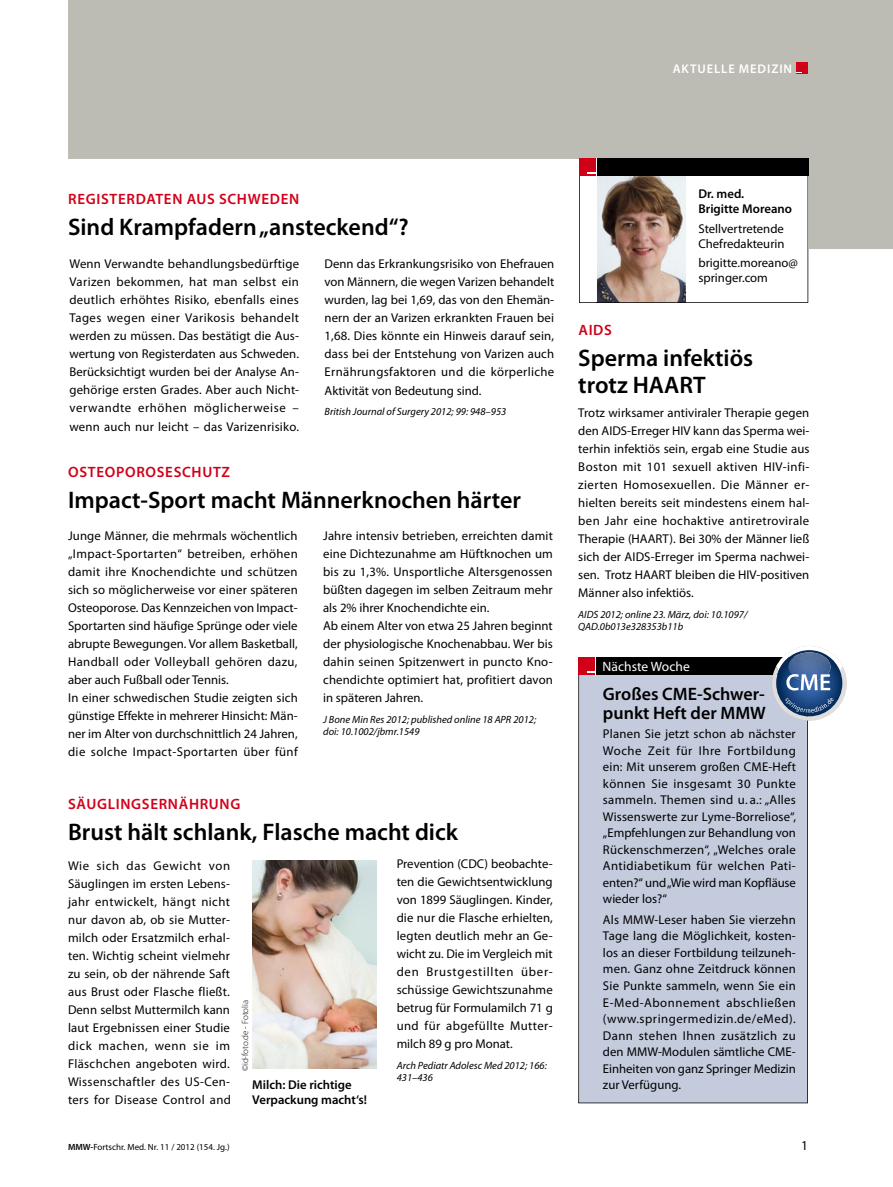
<style>
.page{position:relative;width:893px;height:1187px;background:#fff}
.page>*{position:absolute;margin:0;border:0;box-sizing:border-box;transform-origin:0 0}
.t1{font:600 24px/27px "Myriad Pro";color:#000}
.t2{font:600 18px/19.5px "Myriad Pro";color:#000}
.t3{font:600 15px "Myriad Pro";letter-spacing:.045em;color:#d10019}
.t4{font:13.5px "Myriad Pro";letter-spacing:.005em;color:#fff}
.t5{font:13.5px "Myriad Pro";color:#000}
.t6{font:12.75px/18px "Myriad Pro";letter-spacing:.005em;color:#000;text-align:justify}
.t7{font:600 12.75px/15px "Myriad Pro";color:#000}
.t8{font:600 12.6px "Myriad Pro";letter-spacing:.07em;color:#fff}
.t9{font:italic 10.5px/12px "Myriad Pro";color:#000}
.t10{font:9px "Myriad Pro";color:#000}
.t11{font:300 9px "Myriad Pro";color:#000}
.s1{font-weight:600}
</style>
<div class="page">
<svg style="left:68px;top:0;width:825px;height:249px;fill:#bcbcb4"></svg>
<div style="left:796px;top:62px;width:12px;height:12px;background:#d10019"></div>
<div style="left:596px;top:158px;width:212px;height:17px;background:#000"></div>
<div style="left:579px;top:158px;width:17px;height:17px;background:#d10019"></div>
<svg style="left:579px;top:172px;width:229px;height:131px"></svg>
<hr style="left:596px;top:158px;width:1px;height:144px;background:#fff">
<div style="left:578px;top:674px;width:230px;height:429px;background:#c4cbdd"></div>
<div style="left:595px;top:657px;width:213px;height:17px;background:#000"></div>
<div style="left:578px;top:657px;width:17px;height:17px;background:#d10019"></div>
<svg style="left:587px;top:657px;width:9px;height:19px"></svg>
<svg style="left:772px;top:646px;width:75px;height:75px"></svg>
<img style="left:252px;top:860px;width:124px;height:208px">
<p class="t8" style="left:673px;top:61px;width:121px">AKTUELLE MEDIZIN</p>
<p class="t3" style="left:68px;top:189px;width:233px">REGISTERDATEN AUS SCHWEDEN</p>
<h1 class="t1" style="left:68px;top:213px;width:342px">Sind Krampfadern „ansteckend“?</h1>
<p class="t6" style="left:69px;top:255px;width:231px">Wenn Verwandte behandlungsbedürftige Varizen bekommen, hat man selbst ein deutlich erhöhtes Risiko, ebenfalls eines Tages wegen einer Varikosis behandelt werden zu müssen. Das bestätigt die Aus&shy;wertung von Registerdaten aus Schweden.<br>Berücksichtigt wurden bei der Analyse An&shy;gehörige ersten Grades. Aber auch Nicht&shy;verwandte erhöhen möglicherweise – wenn auch nur leicht – das Varizenrisiko.</p>
<p class="t6" style="left:325px;top:255px;width:231px">Denn das Erkrankungsrisiko von Ehefrauen von Männern, die wegen Varizen behandelt wurden, lag bei 1,69, das von den Ehemän&shy;nern der an Varizen erkrankten Frauen bei 1,68. Dies könnte ein Hinweis darauf sein, dass bei der Entstehung von Varizen auch Ernährungsfaktoren und die körperliche Aktivität von Bedeutung sind.</p>
<p class="t9" style="left:325px;top:405px;width:183px">British Journal of Surgery 2012; 99: 948–953</p>
<p class="t3" style="left:68px;top:462px;width:163px">OSTEOPOROSESCHUTZ</p>
<h1 class="t1" style="left:68px;top:486px;width:455px">Impact-Sport macht Männerknochen härter</h1>
<p class="t6" style="left:68px;top:527px;width:231px;text-align:left">Junge Männer, die mehrmals wöchentlich „Impact-Sportarten“ betreiben, erhöhen damit ihre Knochendichte und schützen sich so möglicherweise vor einer späteren Osteoporose. Das Kennzeichen von Impact-Sportarten sind häufige Sprünge oder viele abrupte Bewegungen. Vor allem Basketball, Handball oder Volleyball gehören dazu, aber auch Fußball oder Tennis.<br>In einer schwedischen Studie zeigten sich günstige Effekte in mehrerer Hinsicht: Män&shy;ner im Alter von durchschnittlich 24 Jahren, die solche Impact-Sportarten über fünf</p>
<p class="t6" style="left:323px;top:527px;width:231px;text-align:left">Jahre intensiv betrieben, erreichten damit eine Dichtezunahme am Hüftknochen um bis zu 1,3%. Unsportliche Altersgenossen büßten dagegen im selben Zeitraum mehr als 2% ihrer Knochendichte ein.<br>Ab einem Alter von etwa 25 Jahren beginnt der physiologische Knochenabbau. Wer bis dahin seinen Spitzenwert in puncto Kno&shy;chendichte optimiert hat, profitiert davon in späteren Jahren.</p>
<p class="t9" style="left:323px;top:713px;width:215px">J Bone Min Res 2012; published online 18 APR 2012; doi: 10.1002/jbmr.1549</p>
<p class="t3" style="left:68px;top:794px;width:174px">SÄUGLINGSERNÄHRUNG</p>
<h1 class="t1" style="left:68px;top:818px;width:392px">Brust hält schlank, Flasche macht dick</h1>
<p class="t6" style="left:68px;top:856px;width:165px">Wie sich das Gewicht von Säuglingen im ersten Lebens&shy;jahr entwickelt, hängt nicht nur davon ab, ob sie Mutter&shy;milch oder Ersatzmilch erhal&shy;ten. Wichtig scheint vielmehr zu sein, ob der nährende Saft aus Brust oder Flasche fließt.<br>Denn selbst Muttermilch kann laut Ergebnissen einer Studie dick machen, wenn sie im Fläschchen angeboten wird.<br>Wissenschaftler des US-Cen&shy;ters for Disease Control and</p>
<p class="t6" style="left:397px;top:854px;width:158px">Prevention (CDC) beobachte&shy;ten die Gewichtsentwicklung von 1899 Säuglingen. Kinder, die nur die Flasche erhielten, legten deutlich mehr an Ge&shy;wicht zu. Die im Vergleich mit den Brustgestillten über&shy;schüssige Gewichtszunahme betrug für Formulamilch 71 g und für abgefüllte Mutter&shy;milch 89 g pro Monat.</p>
<p class="t11" style="left:240px;top:1071px;width:73px;rotate:-90deg">©id-foto.de - Fotolia</p>
<p class="t9" style="left:397px;top:1058px;width:152px">Arch Pediatr Adolesc Med 2012; 166:<br>431–436</p>
<p class="t7" style="left:252px;top:1076px;width:116px">Milch: Die richtige<br>Verpackung macht‘s!</p>
<p class="t7" style="left:698px;top:186px;width:95px">Dr. med.<br>Brigitte Moreano</p>
<p class="t6" style="left:698px;top:221px;width:88px;line-height:15px">Stellvertretende<br>Chefredakteurin</p>
<p class="t6" style="left:698px;top:255px;width:101px;line-height:15px">brigitte.moreano@ springer.com</p>
<p class="t3" style="left:578px;top:320px;width:35px">AIDS</p>
<h1 class="t1" style="left:578px;top:343px;width:176px">Sperma infektiös trotz HAART</h1>
<p class="t6" style="left:578px;top:404px;width:233px">Trotz wirksamer antiviraler Therapie gegen den AIDS-Erreger HIV kann das Sperma wei&shy;terhin infektiös sein, ergab eine Studie aus Boston mit 101 sexuell aktiven HIV-infi&shy;zierten Homosexuellen. Die Männer er&shy;hielten bereits seit mindestens einem hal&shy;ben Jahr eine hochaktive antiretrovirale Therapie (HAART). Bei 30% der Männer ließ sich der AIDS-Erreger im Sperma nachwei&shy;sen. Trotz HAART bleiben die HIV-positiven Männer also infektiös.</p>
<p class="t9" style="left:578px;top:608px;width:171px">AIDS 2012; online 23. März, doi: 10.1097/<br>QAD.0b013e328353b11b</p>
<p class="t4" style="left:603px;top:658px;width:89px">Nächste Woche</p>
<h2 class="t2" style="left:603px;top:683px;width:164px">Großes CME-Schwer&shy;punkt Heft der MMW</h2>
<p class="t6" style="left:603px;top:725px;width:195px;line-height:16.5px">Planen Sie jetzt schon ab nächster Woche Zeit für Ihre Fortbildung ein: Mit unserem großen CME-Heft können Sie insgesamt 30 Punkte sammeln. Themen sind u. a.: „Alles Wissenswerte zur Lyme-Borreliose“, „Empfehlungen zur Behandlung von Rückenschmerzen“, „Welches orale Antidiabetikum für welchen Pati&shy;enten?“ und „Wie wird man Kopfläuse wieder los?“</p>
<p class="t6" style="left:603px;top:911px;width:195px;line-height:16.5px">Als MMW-Leser haben Sie vierzehn Tage lang die Möglichkeit, kosten&shy;los an dieser Fortbildung teilzuneh&shy;men. Ganz ohne Zeitdruck können Sie Punkte sammeln, wenn Sie ein E-Med-Abonnement abschließen (www.springermedizin.de/eMed).<br>Dann stehen Ihnen zusätzlich zu den MMW-Modulen sämtliche CME-Einheiten von ganz Springer Medizin zur Verfügung.</p>
<p class="t10" style="left:68px;top:1140px;width:163px"><span class="s1">MMW-</span>Fortschr. Med. Nr. 11 / 2012 (154. Jg.)</p>
<p class="t5" style="left:801px;top:1136px;width:8px">1</p>
</div>
